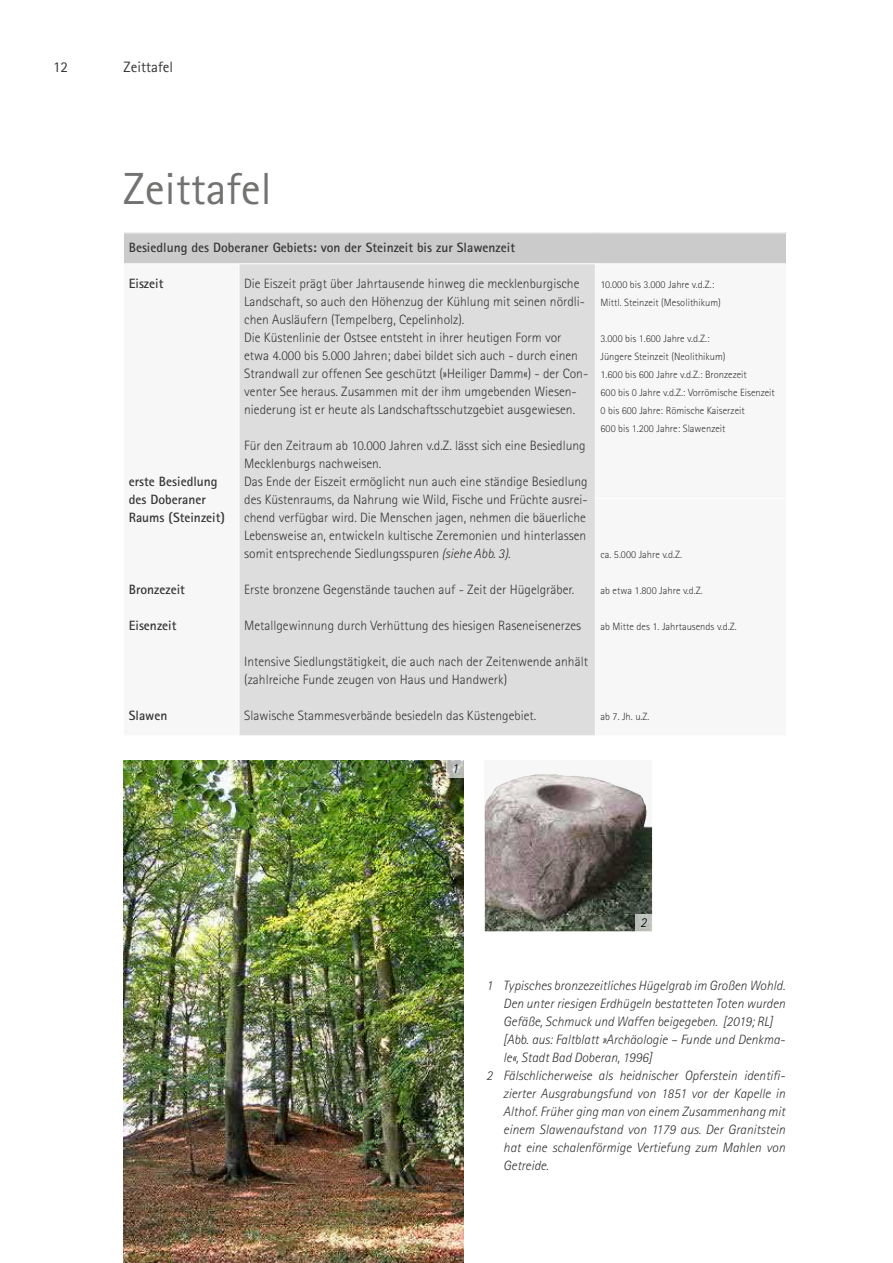
<style>
.page{position:relative;width:893px;height:1263px;background:#fff}
.page>*{position:absolute;margin:0;border:0;box-sizing:border-box;transform-origin:0 0}
.t1{font:45px "Rotis Sans Serif";color:#727271}
.t2{font:15px "Rotis Sans Serif";color:#373636}
.t3{font:300 13.5px/18px "Rotis Sans Serif";color:#373636}
.t4{font:italic 300 13.5px "Rotis Sans Serif";color:#373636}
.t5{font:700 13.5px/18px "Rotis Sans Serif";color:#373636}
.t6{font:italic 300 13.5px "Rotis Sans Serif";color:#000}
.t7{font:300 10.5px/18px "Rotis Sans Serif";color:#373636}
.s1{font-style:italic}
</style>
<div class="page">
<div style="left:123px;top:233px;width:663px;height:31px;background:#cbcbcb"></div>
<div style="left:239px;top:264px;width:356px;height:472px;background:#ddd"></div>
<hr style="left:123px;top:233px;width:116px;height:1px;background:#fff">
<hr style="left:123px;top:233px;width:1px;height:31px;background:#fff">
<hr style="left:239px;top:233px;width:356px;height:1px;background:#fff">
<hr style="left:595px;top:233px;width:192px;height:1px;background:#fff">
<hr style="left:239px;top:264px;width:356px;height:1px;background:#fff">
<hr style="left:239px;top:264px;width:1px;height:472px;background:#fff">
<hr style="left:239px;top:735px;width:356px;height:1px;background:#fff">
<div style="left:485px;top:760px;width:167px;height:171px;background:#f7f7f7"></div>
<img style="left:485px;top:774px;width:167px;height:157px">
<img style="left:123px;top:760px;width:340px;height:503px">
<div style="left:635px;top:914px;width:17px;height:17px;background:#bdc0bc"></div>
<svg style="left:446px;top:760px;width:17px;height:17px"></svg>
<p class="t2" style="left:53px;top:58px;width:16px">12</p>
<p class="t2" style="left:124px;top:58px;width:51px">Zeittafel</p>
<h1 class="t1" style="left:123px;top:163px;width:150px">Zeittafel</h1>
<p class="t5" style="left:129px;top:238px;width:388px">Besiedlung des Doberaner Gebiets: von der Steinzeit bis zur Slawenzeit</p>
<p class="t5" style="left:129px;top:274px;width:36px">Eiszeit</p>
<p class="t3" style="left:244px;top:274px;width:345px">Die Eiszeit prägt über Jahrtausende hinweg die mecklenburgische Landschaft, so auch den Höhenzug der Kühlung mit seinen nördli&shy;chen Ausläufern (Tempelberg, Cepelinholz).<br>Die Küstenlinie der Ostsee entsteht in ihrer heutigen Form vor etwa 4.000 bis 5.000 Jahren; dabei bildet sich auch - durch einen Strandwall zur offenen See geschützt (»Heiliger Damm«) - der Con&shy;venter See heraus. Zusammen mit der ihm umgebenden Wiesen&shy;niederung ist er heute als Landschaftsschutzgebiet ausgewiesen.</p>
<p class="t3" style="left:244px;top:436px;width:345px">Für den Zeitraum ab 10.000 Jahren v.d.Z. lässt sich eine Besiedlung Mecklenburgs nachweisen.<br>Das Ende der Eiszeit ermöglicht nun auch eine ständige Besiedlung des Küstenraums, da Nahrung wie Wild, Fische und Früchte ausrei&shy;chend verfügbar wird. Die Menschen jagen, nehmen die bäuerliche Lebensweise an, entwickeln kultische Zeremonien und hinterlassen somit entsprechende Siedlungsspuren <span class="s1">(siehe Abb. 3)</span>.</p>
<p class="t3" style="left:244px;top:580px;width:332px">Erste bronzene Gegenstände tauchen auf - Zeit der Hügelgräber.</p>
<p class="t3" style="left:244px;top:616px;width:338px">Metallgewinnung durch Verhüttung des hiesigen Raseneisenerzes</p>
<p class="t3" style="left:244px;top:652px;width:345px">Intensive Siedlungstätigkeit, die auch nach der Zeitenwende anhält (zahlreiche Funde zeugen von Haus und Handwerk)</p>
<p class="t3" style="left:244px;top:706px;width:293px">Slawische Stammesverbände besiedeln das Küstengebiet.</p>
<p class="t5" style="left:129px;top:472px;width:98px">erste Besiedlung des Doberaner<br>Raums (Steinzeit)</p>
<p class="t5" style="left:129px;top:580px;width:58px">Bronzezeit</p>
<p class="t5" style="left:129px;top:616px;width:49px">Eisenzeit</p>
<p class="t5" style="left:129px;top:706px;width:40px">Slawen</p>
<p class="t7" style="left:601px;top:275px;width:122px">10.000 bis 3.000 Jahre v.d.Z.:<br>Mittl. Steinzeit (Mesolithikum)</p>
<p class="t7" style="left:601px;top:329px;width:176px">3.000 bis 1.600 Jahre v.d.Z.:<br>Jüngere Steinzeit (Neolithikum)<br>1.600 bis 600 Jahre v.d.Z.: Bronzezeit<br>600 bis 0 Jahre v.d.Z.: Vorrömische Eisenzeit 0 bis 600 Jahre: Römische Kaiserzeit<br>600 bis 1.200 Jahre: Slawenzeit</p>
<p class="t7" style="left:601px;top:545px;width:83px">ca. 5.000 Jahre v.d.Z.</p>
<p class="t7" style="left:601px;top:581px;width:104px">ab etwa 1.800 Jahre v.d.Z.</p>
<p class="t7" style="left:601px;top:617px;width:138px">ab Mitte des 1. Jahrtausends v.d.Z.</p>
<p class="t7" style="left:601px;top:707px;width:50px">ab 7. Jh. u.Z.</p>
<p class="t6" style="left:452px;top:760px;width:8px">1</p>
<p class="t6" style="left:640px;top:914px;width:8px">2</p>
<p class="t4" style="left:486px;top:978px;width:300px">1 Typisches bronzezeitliches Hügelgrab im Großen Wohld.</p>
<p class="t4" style="left:503px;top:996px;width:283px">Den unter riesigen Erdhügeln bestatteten Toten wurden</p>
<p class="t4" style="left:503px;top:1014px;width:271px">Gefäße, Schmuck und Waffen beigegeben. [2019; RL]</p>
<p class="t4" style="left:503px;top:1032px;width:283px">[Abb. aus: Faltblatt »Archäologie – Funde und Denkma-</p>
<p class="t4" style="left:503px;top:1050px;width:150px">le«, Stadt Bad Doberan, 1996]</p>
<p class="t4" style="left:486px;top:1068px;width:300px">2 Fälschlicherweise als heidnischer Opferstein identifi-</p>
<p class="t4" style="left:503px;top:1086px;width:283px">zierter Ausgrabungsfund von 1851 vor der Kapelle in</p>
<p class="t4" style="left:503px;top:1104px;width:283px">Althof. Früher ging man von einem Zusammenhang mit</p>
<p class="t4" style="left:503px;top:1122px;width:283px">einem Slawenaufstand von 1179 aus. Der Granitstein</p>
<p class="t4" style="left:503px;top:1140px;width:283px">hat eine schalenförmige Vertiefung zum Mahlen von</p>
<p class="t4" style="left:503px;top:1158px;width:47px">Getreide.</p>
</div>
